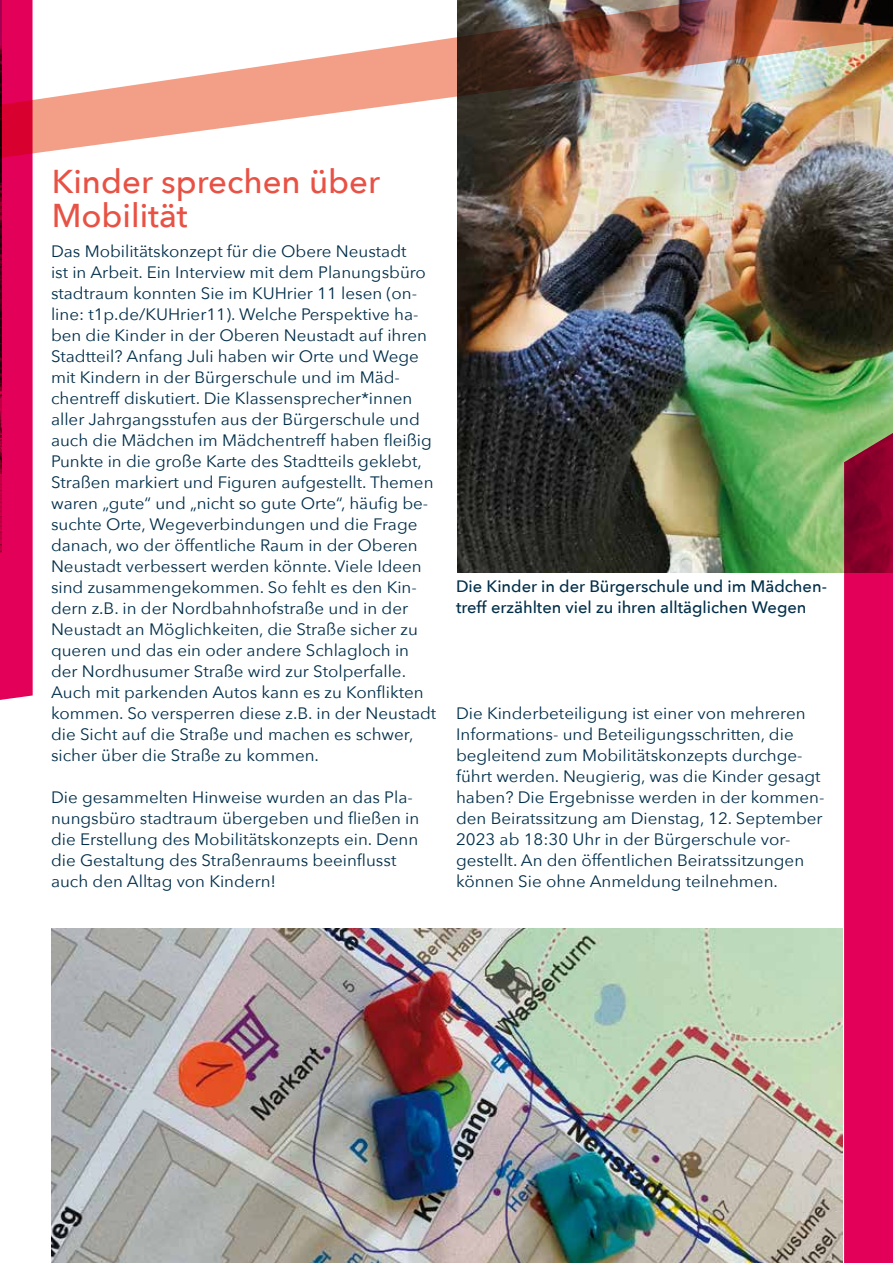
<style>
.page{position:relative;width:893px;height:1263px;background:#fff}
.page>*{position:absolute;margin:0;border:0;box-sizing:border-box;transform-origin:0 0}
.t1{font:500 33px/34.5px "Avenir Next";color:#e85245}
.t2{font:16.5px/21px "Avenir Next";color:#002e49}
.t3{font:500 16.5px/21px "Avenir Next";color:#002e49}
</style>
<div class="page">
<img style="left:51px;top:929px;width:791px;height:334px">
<img style="left:457px;top:163px;width:436px;height:409px">
<svg style="left:0;top:163px;width:33px;height:537px;background:#de0459"></svg>
<img style="left:0;top:0;width:893px;height:163px">
<svg style="left:844px;top:344px;width:49px;height:919px;background:#c91353"></svg>
<h1 class="t1" style="left:52px;top:163px;width:330px">Kinder sprechen über<br>Mobilität</h1>
<p class="t2" style="left:51px;top:240px;width:387px">Das Mobilitätskonzept für die Obere Neustadt<br>ist in Arbeit. Ein Interview mit dem Planungsbüro stadtraum konnten Sie im KUHrier 11 lesen (on&shy;line: t1p.de/KUHrier11). Welche Perspektive ha&shy;ben die Kinder in der Oberen Neustadt auf ihren Stadtteil? Anfang Juli haben wir Orte und Wege mit Kindern in der Bürgerschule und im Mäd&shy;chentreff diskutiert. Die Klassensprecher*innen aller Jahrgangsstufen aus der Bürgerschule und auch die Mädchen im Mädchentreff haben fleißig Punkte in die große Karte des Stadtteils geklebt, Straßen markiert und Figuren aufgestellt. Themen waren „gute“ und „nicht so gute Orte“, häufig be&shy;suchte Orte, Wegeverbindungen und die Frage danach, wo der öffentliche Raum in der Oberen Neustadt verbessert werden könnte. Viele Ideen sind zusammengekommen. So fehlt es den Kin&shy;dern z.B. in der Nordbahnhofstraße und in der Neustadt an Möglichkeiten, die Straße sicher zu queren und das ein oder andere Schlagloch in der Nordhusumer Straße wird zur Stolperfalle.<br>Auch mit parkenden Autos kann es zu Konflikten kommen. So versperren diese z.B. in der Neustadt die Sicht auf die Straße und machen es schwer, sicher über die Straße zu kommen.</p>
<p class="t2" style="left:51px;top:786px;width:370px">Die gesammelten Hinweise wurden an das Pla&shy;nungsbüro stadtraum übergeben und fließen in die Erstellung des Mobilitätskonzepts ein. Denn die Gestaltung des Straßenraums beeinflusst auch den Alltag von Kindern!</p>
<p class="t3" style="left:456px;top:575px;width:372px">Die Kinder in der Bürgerschule und im Mädchen&shy;treff erzählten viel zu ihren alltäglichen Wegen</p>
<p class="t2" style="left:456px;top:702px;width:370px">Die Kinderbeteiligung ist einer von mehreren Informations- und Beteiligungsschritten, die begleitend zum Mobilitätskonzepts durchge&shy;führt werden. Neugierig, was die Kinder gesagt haben? Die Ergebnisse werden in der kommen&shy;den Beiratssitzung am Dienstag, 12. September 2023 ab 18:30 Uhr in der Bürgerschule vor&shy;gestellt. An den öffentlichen Beiratssitzungen können Sie ohne Anmeldung teilnehmen.</p>
</div>
